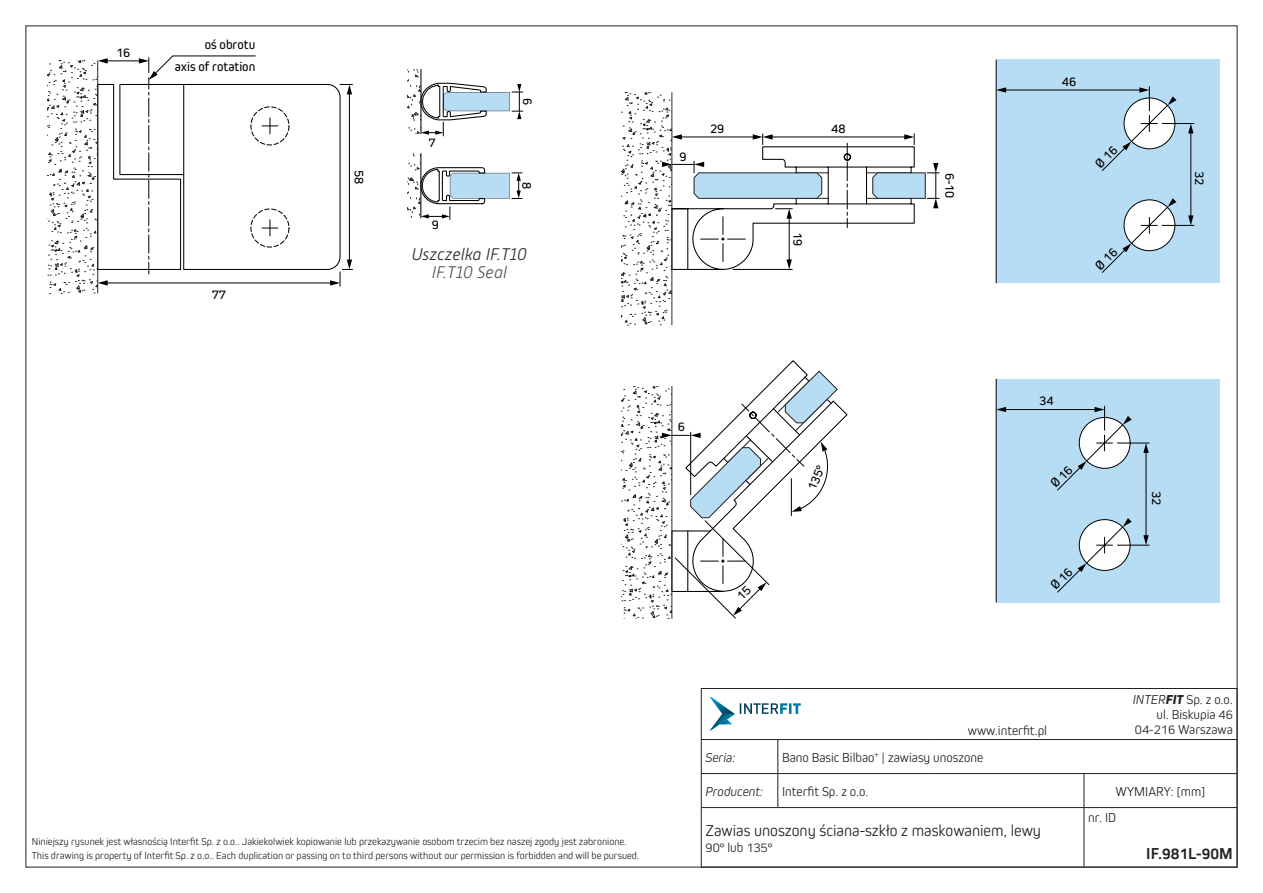
<style>
.page{position:relative;width:1263px;height:893px;background:#fff}
.page>*{position:absolute;margin:0;border:0;box-sizing:border-box;transform-origin:0 0}
.Podpis_pod_PL{font:italic 300 16.8px "Alwyn New";color:#312f30}
.Podpis_pod_EN{font:italic 300 16.8px "Alwyn New";color:#57585a}
.t1{font:300 16.5px "Kiro";color:#231f20}
.t2{font:700 16.5px "Kiro";color:#231f20}
.t3{font:300 13.5px "Kiro";color:#231f20}
.t4{font:13.5px/21.6px "Kiro";color:#000001;text-align:right}
.t5{font:italic 300 13.5px "Kiro";color:#231f20}
.t6{font:300 10.5px/14.4px "Kiro";color:#231f20}
.s1{font-style:italic}
.s2{font-weight:800;font-style:italic}
</style>
<div class="page">
<hr style="left:701px;top:688px;width:77px;height:1px;background:#231f20">
<hr style="left:701px;top:689px;width:1px;height:50px;background:#231f20">
<hr style="left:778px;top:688px;width:153px;height:1px;background:#231f20">
<hr style="left:931px;top:688px;width:153px;height:1px;background:#231f20">
<hr style="left:1084px;top:688px;width:153px;height:1px;background:#231f20">
<hr style="left:1237px;top:689px;width:1px;height:50px;background:#231f20">
<hr style="left:701px;top:739px;width:77px;height:1px;background:#231f20">
<hr style="left:701px;top:740px;width:1px;height:33px;background:#231f20">
<hr style="left:778px;top:739px;width:153px;height:1px;background:#231f20">
<hr style="left:777px;top:740px;width:1px;height:33px;background:#231f20">
<hr style="left:931px;top:739px;width:153px;height:1px;background:#231f20">
<hr style="left:1084px;top:739px;width:153px;height:1px;background:#231f20">
<hr style="left:1237px;top:740px;width:1px;height:33px;background:#231f20">
<hr style="left:1084px;top:773px;width:153px;height:1px;background:#231f20">
<hr style="left:1084px;top:774px;width:1px;height:33px;background:#231f20">
<hr style="left:1237px;top:774px;width:1px;height:33px;background:#231f20">
<hr style="left:1084px;top:807px;width:153px;height:1px;background:#231f20">
<hr style="left:701px;top:773px;width:77px;height:1px;background:#231f20">
<hr style="left:701px;top:774px;width:1px;height:33px;background:#231f20">
<hr style="left:778px;top:773px;width:153px;height:1px;background:#231f20">
<hr style="left:777px;top:774px;width:1px;height:33px;background:#231f20">
<hr style="left:931px;top:773px;width:153px;height:1px;background:#231f20">
<hr style="left:701px;top:807px;width:77px;height:1px;background:#231f20">
<svg style="left:701px;top:808px;width:1px;height:21px"></svg>
<hr style="left:778px;top:807px;width:153px;height:1px;background:#231f20">
<hr style="left:931px;top:807px;width:153px;height:1px;background:#231f20">
<hr style="left:701px;top:829px;width:1px;height:38px;background:#231f20">
<hr style="left:701px;top:867px;width:77px;height:1px;background:#231f20">
<hr style="left:778px;top:867px;width:153px;height:1px;background:#231f20">
<hr style="left:931px;top:867px;width:153px;height:1px;background:#231f20">
<svg style="left:1084px;top:808px;width:1px;height:21px"></svg>
<svg style="left:1237px;top:808px;width:1px;height:21px"></svg>
<hr style="left:1084px;top:829px;width:1px;height:38px;background:#231f20">
<hr style="left:1237px;top:829px;width:1px;height:38px;background:#231f20">
<hr style="left:1084px;top:867px;width:153px;height:1px;background:#231f20">
<svg style="left:710px;top:697px;width:91px;height:34px"></svg>
<svg style="left:98px;top:83px;width:243px;height:187px"></svg>
<hr style="left:106px;top:61px;width:35px;height:1px;background:#000001">
<svg style="left:98px;top:58px;width:10px;height:6px"></svg>
<svg style="left:139px;top:56px;width:117px;height:218px"></svg>
<hr style="left:349px;top:93px;width:1px;height:168px;background:#000001">
<svg style="left:340px;top:84px;width:13px;height:10px"></svg>
<svg style="left:262px;top:118px;width:16px;height:16px"></svg>
<svg style="left:262px;top:220px;width:16px;height:16px"></svg>
<hr style="left:106px;top:283px;width:226px;height:1px;background:#000001">
<svg style="left:98px;top:280px;width:10px;height:6px"></svg>
<svg style="left:330px;top:259px;width:23px;height:27px"></svg>
<div style="left:250px;top:208px;width:39px;height:40px;border:1px dashed #000001;border-radius:50%"></div>
<div style="left:250px;top:106px;width:39px;height:39px;border:1px dashed #000001;border-radius:50%"></div>
<svg style="left:47px;top:61px;width:50px;height:232px"></svg>
<hr style="left:97px;top:61px;width:1px;height:232px;background:#292d2f">
<div style="left:996px;top:379px;width:223px;height:223px;background:#b7ddf5"></div>
<hr style="left:1004px;top:409px;width:92px;height:1px;background:#000001">
<svg style="left:997px;top:407px;width:9px;height:5px"></svg>
<hr style="left:1117px;top:443px;width:32px;height:1px;background:#000001">
<hr style="left:1117px;top:545px;width:32px;height:1px;background:#000001">
<hr style="left:1146px;top:451px;width:1px;height:86px;background:#000001">
<svg style="left:1143px;top:443px;width:6px;height:10px"></svg>
<svg style="left:1143px;top:535px;width:6px;height:10px"></svg>
<hr style="left:996px;top:379px;width:1px;height:223px;background:#000001">
<div style="left:996px;top:60px;width:223px;height:223px;background:#b7ddf5"></div>
<hr style="left:1004px;top:90px;width:137px;height:1px;background:#000001">
<svg style="left:997px;top:87px;width:9px;height:6px"></svg>
<hr style="left:1162px;top:123px;width:32px;height:1px;background:#000001">
<hr style="left:1162px;top:225px;width:32px;height:1px;background:#000001">
<hr style="left:1190px;top:132px;width:1px;height:85px;background:#000001">
<svg style="left:1188px;top:124px;width:5px;height:9px"></svg>
<svg style="left:1188px;top:215px;width:5px;height:10px"></svg>
<hr style="left:996px;top:60px;width:1px;height:223px;background:#000001">
<svg style="left:407px;top:153px;width:13px;height:65px"></svg>
<svg style="left:420px;top:167px;width:102px;height:52px"></svg>
<hr style="left:420px;top:153px;width:1px;height:65px;background:#000001">
<svg style="left:407px;top:69px;width:13px;height:65px"></svg>
<hr style="left:420px;top:69px;width:1px;height:65px;background:#000001">
<svg style="left:420px;top:82px;width:103px;height:54px"></svg>
<svg style="left:621px;top:92px;width:51px;height:233px"></svg>
<svg style="left:621px;top:386px;width:41px;height:233px"></svg>
<hr style="left:672px;top:92px;width:1px;height:233px;background:#292d2f">
<svg style="left:662px;top:134px;width:277px;height:138px"></svg>
<svg style="left:1057px;top:406px;width:75px;height:85px"></svg>
<svg style="left:1057px;top:518px;width:75px;height:75px"></svg>
<svg style="left:1095px;top:87px;width:81px;height:84px"></svg>
<svg style="left:1102px;top:198px;width:74px;height:75px"></svg>
<svg style="left:662px;top:360px;width:186px;height:259px"></svg>
<p class="t4" style="left:116px;top:41px;width:16px">16</p>
<p class="t4" style="left:175px;top:34px;width:82px">oś obrotu<br>axis of rotation</p>
<p class="t4" style="left:212px;top:283px;width:16px">77</p>
<p class="t4" style="left:370px;top:170px;width:16px;rotate:90deg">58</p>
<p class="t4" style="left:429px;top:131px;width:9px">7</p>
<p class="t4" style="left:432px;top:214px;width:9px">9</p>
<p class="t4" style="left:539px;top:98px;width:9px;rotate:90deg">6</p>
<p class="t4" style="left:538px;top:182px;width:9px;rotate:90deg">8</p>
<p class="Podpis_pod_PL" style="left:412px;top:245px;width:117px">Uszczelka IF.T10</p>
<p class="Podpis_pod_EN" style="left:432px;top:263px;width:77px">IF.T10 Seal</p>
<p class="t4" style="left:683px;top:139px;width:9px">7</p>
<p class="t4" style="left:679px;top:145px;width:9px">9</p>
<p class="t4" style="left:710px;top:117px;width:16px">29</p>
<p class="t4" style="left:831px;top:117px;width:16px">48</p>
<p class="t4" style="left:809px;top:232px;width:16px;rotate:90deg">19</p>
<p class="t4" style="left:678px;top:416px;width:9px">6</p>
<p class="t4" style="left:801px;top:486px;width:28px;rotate:-68deg">135°</p>
<p class="t4" style="left:961px;top:173px;width:27px;rotate:90deg">6-10</p>
<p class="t4" style="left:1062px;top:70px;width:16px">46</p>
<p class="t4" style="left:1210px;top:171px;width:16px;rotate:90deg">32</p>
<p class="t4" style="left:1039px;top:390px;width:16px">34</p>
<p class="t4" style="left:1168px;top:491px;width:16px;rotate:90deg">32</p>
<p class="t6" style="left:32px;top:833px;width:609px">Niniejszy rysunek jest własnością Interfit Sp. z o.o.. Jakiekolwiek kopiowanie lub przekazywanie osobom trzecim bez naszej zgody jest zabronione.<br>This drawing is property of Interfit Sp. z o.o.. Each duplication or passing on to third persons without our permission is forbidden and will be pursued.</p>
<p class="t3" style="left:968px;top:723px;width:81px">www.interfit.pl</p>
<p class="t3" style="left:1133px;top:692px;width:102px"><span class="s1">INTER</span><span class="s2">FIT</span> Sp. z o.o.</p>
<p class="t3" style="left:1156px;top:707px;width:78px">ul. Biskupia 46</p>
<p class="t3" style="left:1135px;top:722px;width:99px">04-216 Warszawa</p>
<p class="t5" style="left:705px;top:749px;width:31px">Seria:</p>
<p class="t3" style="left:782px;top:749px;width:203px">Bano Basic Bilbao<sup>+</sup> | zawiasy unoszone</p>
<p class="t5" style="left:705px;top:783px;width:59px">Producent:</p>
<p class="t3" style="left:782px;top:783px;width:88px">Interfit Sp. z o.o.</p>
<p class="t3" style="left:1115px;top:783px;width:91px">WYMIARY: [mm]</p>
<p class="t1" style="left:705px;top:820px;width:337px">Zawias unoszony ściana-szkło z maskowaniem, lewy</p>
<p class="t3" style="left:705px;top:839px;width:69px">90° lub 135°</p>
<p class="t3" style="left:1088px;top:810px;width:29px">nr. ID</p>
<p class="t2" style="left:1146px;top:843px;width:88px">IF.981L-90M</p>
</div>
